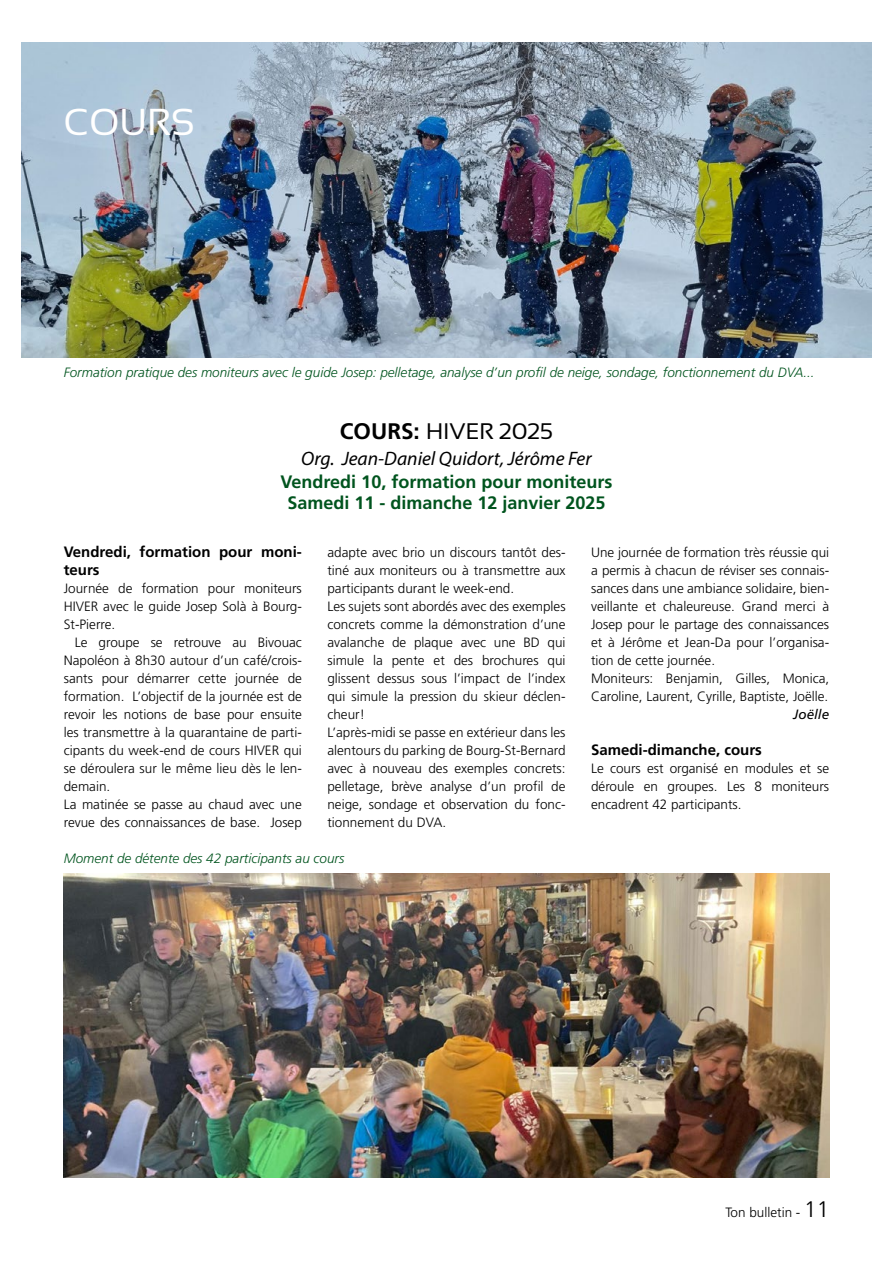
<style>
.page{position:relative;width:893px;height:1263px;background:#fff}
.page>*{position:absolute;margin:0;border:0;box-sizing:border-box;transform-origin:0 0}
.t1{font:37.5px "Sansation";color:#fff}
.t2{font:22.5px "Sansation";color:#000}
.t3{font:italic 19.5px "Myriad Pro";color:#000}
.t4{font:18px/21px "Frutiger LT 65 Bd";color:#00541e;text-align:center}
.t5{font:15px/18px "Frutiger LT 65 Bd";color:#000}
.t6{font:13.5px/18px "Frutiger LT 45 Lt";color:#000}
.t7{font:13.5px "Frutiger LT 46 Lt It";color:#00541e}
.t8{font:13.5px "Frutiger LT 56 It";color:#000}
.s1{font-family:"Frutiger LT 65 Bd"}
.s2{font-size:22.5px}
</style>
<div class="page">
<img style="left:21px;top:43px;width:851px;height:314px">
<img style="left:64px;top:873px;width:765px;height:305px">
<h1 class="t1" style="left:64px;top:101px;width:132px">COURS</h1>
<p class="t7" style="left:64px;top:365px;width:752px">Formation pratique des moniteurs avec le guide Josep: pelletage, analyse d’un profil de neige, sondage, fonctionnement du DVA...</p>
<h2 class="t2" style="left:340px;top:419px;width:215px"><span class="s1">COURS:</span> HIVER 2025</h2>
<h3 class="t3" style="left:301px;top:446px;width:292px">Org. Jean-Daniel Quidort, Jérôme Fer</h3>
<h3 class="t4" style="left:281px;top:472px;width:333px">Vendredi 10, formation pour moniteurs<br>Samedi 11 - dimanche 12 janvier 2025</h3>
<p class="t5" style="left:64px;top:543px;width:240px">Vendredi, formation pour moni&shy;teurs</p>
<p class="t6" style="left:64px;top:580px;width:240px;text-align:justify">Journée de formation pour moniteurs HIVER avec le guide Josep Solà à Bourg-St-Pierre.</p>
<p class="t6" style="left:64px;top:634px;width:240px;text-indent:11px">Le groupe se retrouve au Bivouac Napoléon à 8h30 autour d’un café/crois&shy;sants pour démarrer cette journée de formation. L’objectif de la journée est de revoir les notions de base pour ensuite les transmettre à la quarantaine de parti&shy;cipants du week-end de cours HIVER qui se déroulera sur le même lieu dès le len&shy;demain.<br>La matinée se passe au chaud avec une revue des connaissances de base. Josep</p>
<p class="t6" style="left:327px;top:544px;width:240px">adapte avec brio un discours tantôt des&shy;tiné aux moniteurs ou à transmettre aux participants durant le week-end.<br>Les sujets sont abordés avec des exemples concrets comme la démonstration d’une avalanche de plaque avec une BD qui simule la pente et des brochures qui glissent dessus sous l’impact de l’index qui simule la pression du skieur déclen&shy;cheur!<br>L’après-midi se passe en extérieur dans les alentours du parking de Bourg-St-Bernard avec à nouveau des exemples concrets: pelletage, brève analyse d’un profil de neige, sondage et observation du fonc&shy;tionnement du DVA.</p>
<p class="t6" style="left:591px;top:544px;width:240px">Une journée de formation très réussie qui a permis à chacun de réviser ses connais&shy;sances dans une ambiance solidaire, bien&shy;veillante et chaleureuse. Grand merci à Josep pour le partage des connaissances et à Jérôme et Jean-Da pour l’organisa&shy;tion de cette journée.<br>Moniteurs: Benjamin, Gilles, Monica, Caroline, Laurent, Cyrille, Baptiste, Joëlle.</p>
<p class="t8" style="left:793px;top:707px;width:38px">Joëlle</p>
<p class="t5" style="left:591px;top:741px;width:172px">Samedi-dimanche, cours</p>
<p class="t6" style="left:591px;top:760px;width:240px;text-align:justify">Le cours est organisé en modules et se déroule en groupes. Les 8 moniteurs encadrent 42 participants.</p>
<p class="t7" style="left:64px;top:851px;width:282px">Moment de détente des 42 participants au cours</p>
<p class="t6" style="left:725px;top:1204px;width:105px">Ton bulletin - <span class="s2">11</span></p>
</div>
